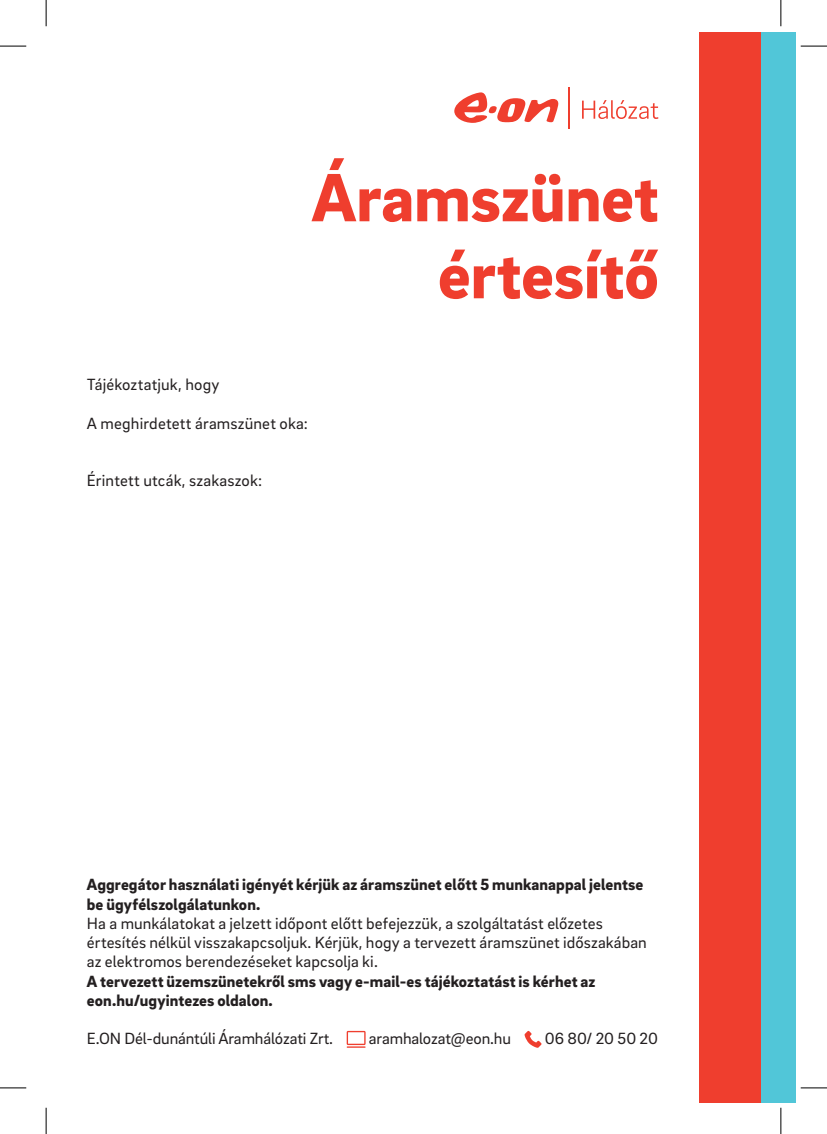
<style>
.page{position:relative;width:827px;height:1134px;background:#fff}
.page>*{position:absolute;margin:0;border:0;box-sizing:border-box;transform-origin:0 0}
.t1{font:900 70px/77px "EON Brix Sans";letter-spacing:-.005em;color:#ef3e2e;text-align:right}
.t2{font:16.62px/19.2px "EON Brix Sans";letter-spacing:.005em;color:#231f20}
.t3{font:900 16.62px/19.2px "EON Brix Sans";letter-spacing:.005em;color:#231f20}
</style>
<div class="page">
<div style="left:760px;top:32px;width:35px;height:1071px;background:#51c6d8"></div>
<div style="left:699px;top:32px;width:61px;height:1071px;background:#ef3e2e"></div>
<svg style="left:454px;top:92px;width:104px;height:31px"></svg>
<hr style="left:568px;top:87px;width:2px;height:41px;background:#ef3e2e">
<svg style="left:582px;top:100px;width:76px;height:19px"></svg>
<svg style="left:346px;top:1031px;width:19px;height:17px"></svg>
<svg style="left:524px;top:1031px;width:17px;height:17px"></svg>
<svg style="left:0;top:46px;width:26px;height:1px"></svg>
<svg style="left:800px;top:46px;width:26px;height:1px"></svg>
<svg style="left:0;top:1088px;width:26px;height:1px"></svg>
<svg style="left:800px;top:1088px;width:26px;height:1px"></svg>
<svg style="left:46px;top:0;width:1px;height:26px"></svg>
<svg style="left:46px;top:1108px;width:1px;height:26px"></svg>
<svg style="left:780px;top:0;width:1px;height:26px"></svg>
<svg style="left:780px;top:1108px;width:1px;height:26px"></svg>
<h1 class="t1" style="left:312px;top:156px;width:348px">Áramszünet értesítő</h1>
<p class="t2" style="left:87px;top:374px;width:134px">Tájékoztatjuk, hogy</p>
<p class="t2" style="left:87px;top:413px;width:222px">A meghirdetett áramszünet oka:</p>
<p class="t2" style="left:87px;top:470px;width:177px">Érintett utcák, szakaszok:</p>
<p class="t3" style="left:87px;top:874px;width:558px">Aggregátor használati igényét kérjük az áramszünet előtt 5 munkanappal jelentse be ügyfélszolgálatunkon.</p>
<p class="t2" style="left:87px;top:913px;width:561px">Ha a munkálatokat a jelzett időpont előtt befejezzük, a szolgáltatást előzetes értesítés nélkül visszakapcsoljuk. Kérjük, hogy a tervezett áramszünet időszakában az elektromos berendezéseket kapcsolja ki.</p>
<p class="t3" style="left:87px;top:970px;width:510px">A tervezett üzemszünetekről sms vagy e-mail-es tájékoztatást is kérhet az eon.hu/ugyintezes oldalon.</p>
<p class="t2" style="left:87px;top:1028px;width:247px">E.ON Dél-dunántúli Áramhálózati Zrt.</p>
<p class="t2" style="left:369px;top:1028px;width:144px">aramhalozat@eon.hu</p>
<p class="t2" style="left:544px;top:1028px;width:115px">06 80/ 20 50 20</p>
</div>
